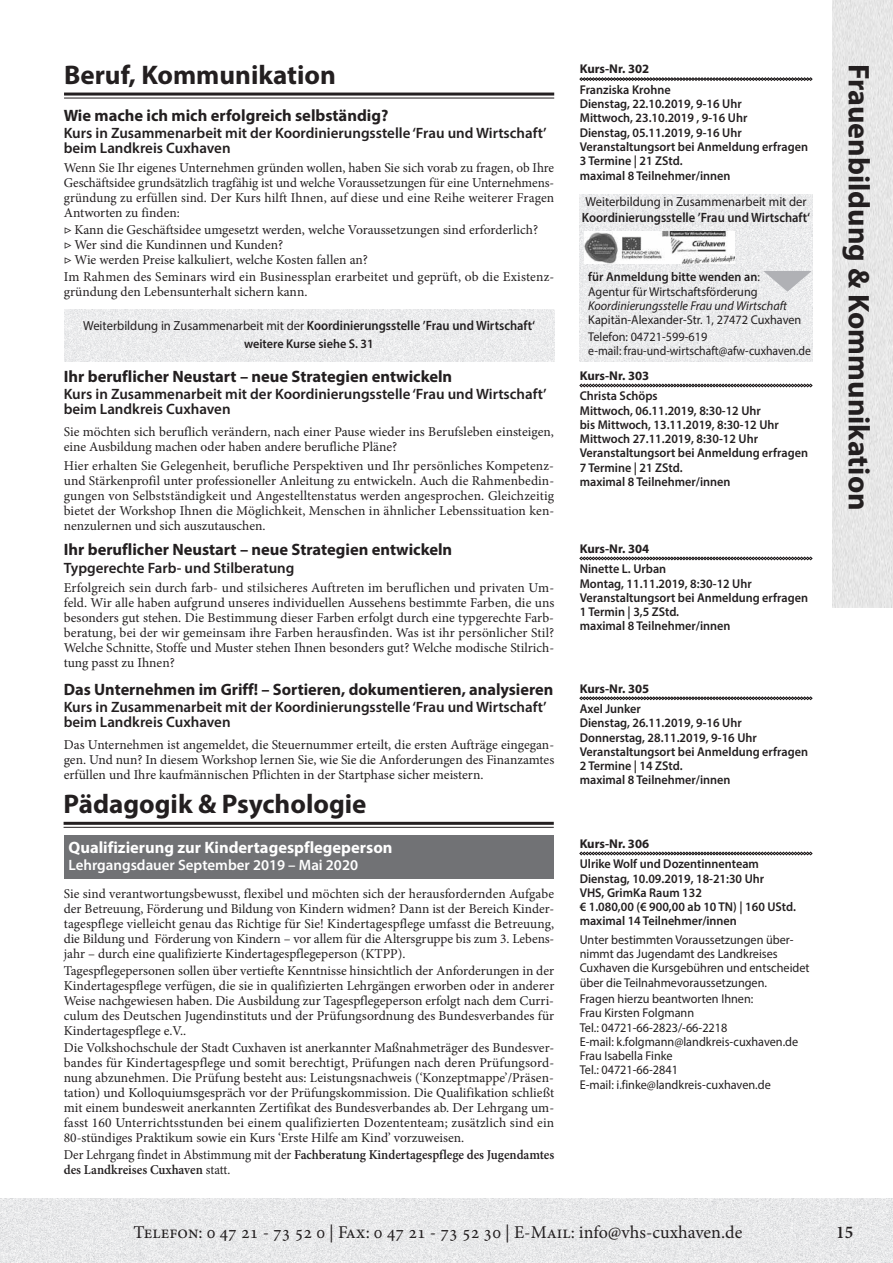
<style>
.page{position:relative;width:893px;height:1263px;background:#fff}
.page>*{position:absolute;margin:0;border:0;box-sizing:border-box;transform-origin:0 0}
.t1{font:700 30px "Myriad Pro";color:#231f20}
.t2{font:700 27px "Myriad Pro";color:#231f20}
.t3{font:18px "Minion Pro";color:#231f20}
.t4{font:600 18px "Minion Pro";color:#231f20;scale:.96 1}
.t5{font:700 16.5px "Myriad Pro";color:#231f20}
.t6{font:700 16.5px "Myriad Pro";color:#fff}
.t7{font:600 15px/15px "Myriad Pro";color:#231f20}
.t8{font:600 15px "Myriad Pro";color:#fff}
.t9{font:13.5px/15px "Minion Pro";color:#231f20;text-align:justify}
.t10{font:600 13.5px "Myriad Pro";color:#231f20;scale:.93 1}
.t11{font:600 13.5px/15px "Minion Pro";color:#231f20;scale:.95 1}
.t12{font:13.2px "Myriad Pro";color:#231f20;scale:.96 1}
.t13{font:600 12.75px/14.2px "Myriad Pro";color:#231f20;scale:.96 1}
.t14{font:12.75px/14.2px "Myriad Pro";color:#231f20;scale:.96 1}
.t15{font:700 12.75px "Myriad Pro";color:#231f20}
.t16{font:12.75px "Myriad Pro";color:#231f20;scale:.92 1}
.t17{font:italic 12.75px "Myriad Pro";color:#231f20;scale:.96 1}
.s1{font-weight:600}
.s2{font-weight:400;font-size:13.2px}
.s3{font-weight:400}
</style>
<div class="page">
<img style="left:0;top:1198px;width:893px;height:65px">
<div style="left:832px;top:0;width:61px;height:607px;background:#e7e7e7"></div>
<svg style="left:580px;top:384px;width:232px;height:3px"></svg>
<hr style="left:64px;top:93px;width:490px;height:3px;background:#231f20">
<hr style="left:64px;top:98px;width:490px;height:1px;background:#231f20">
<svg style="left:580px;top:77px;width:232px;height:4px"></svg>
<svg style="left:580px;top:696px;width:232px;height:4px"></svg>
<img style="left:580px;top:270px;width:232px;height:91px">
<hr style="left:64px;top:822px;width:490px;height:3px;background:#231f20">
<hr style="left:64px;top:827px;width:490px;height:1px;background:#231f20">
<svg style="left:763px;top:270px;width:49px;height:22px"></svg>
<div style="left:580px;top:194px;width:232px;height:76px;background:#ebeced"></div>
<img style="left:584px;top:231px;width:151px;height:32px">
<div style="left:64px;top:836px;width:490px;height:43px;background:#717275"></div>
<svg style="left:579px;top:852px;width:233px;height:3px"></svg>
<svg style="left:580px;top:557px;width:232px;height:3px"></svg>
<img style="left:64px;top:309px;width:490px;height:52px">
<h2 class="t2" style="left:64px;top:57px;width:273px">Beruf, Kommunikation</h2>
<p class="t15" style="left:580px;top:61px;width:71px">Kurs-Nr. 302</p>
<p class="t13" style="left:580px;top:82px;width:239px">Franziska Krohne<br>Dienstag, 22.10.2019, 9-16 Uhr<br>Mittwoch, 23.10.2019 , 9-16 Uhr<br>Dienstag, 05.11.2019, 9-16 Uhr<br>Veranstaltungsort bei Anmeldung erfragen<br>3 Termine | 21 ZStd.<br>maximal 8 Teilnehmer/innen</p>
<p class="t5" style="left:64px;top:104px;width:326px">Wie mache ich mich erfolgreich selbständig?</p>
<p class="t7" style="left:64px;top:125px;width:485px">Kurs in Zusammenarbeit mit der Koordinierungsstelle ‘Frau und Wirtschaft’ beim Landkreis Cuxhaven</p>
<p class="t9" style="left:64px;top:160px;width:492px">Wenn Sie Ihr eigenes Unternehmen gründen wollen, haben Sie sich vorab zu fragen, ob Ihre Geschäftsidee grundsätzlich tragfähig ist und welche Voraussetzungen für eine Unternehmens&shy;gründung zu erfüllen sind. Der Kurs hilft Ihnen, auf diese und eine Reihe weiterer Fragen Antworten zu finden:</p>
<p class="t9" style="left:64px;top:222px;width:476px;text-align:left">▷ Kann die Geschäftsidee umgesetzt werden, welche Voraussetzungen sind erforderlich? ▷ Wer sind die Kundinnen und Kunden?<br>▷ Wie werden Preise kalkuliert, welche Kosten fallen an?</p>
<p class="t9" style="left:64px;top:269px;width:492px">Im Rahmen des Seminars wird ein Businessplan erarbeitet und geprüft, ob die Existenz&shy;gründung den Lebensunterhalt sichern kann.</p>
<p class="t12" style="left:586px;top:194px;width:232px">Weiterbildung in Zusammenarbeit mit der</p>
<p class="t10" style="left:582px;top:209px;width:247px">Koordinierungsstelle ’Frau und Wirtschaft‘</p>
<p class="t14" style="left:588px;top:270px;width:180px"><span class="s1">für Anmeldung bitte wenden an</span>:<br>Agentur für Wirtschaftsförderung</p>
<p class="t17" style="left:588px;top:298px;width:209px">Koordinierungsstelle Frau und Wirtschaft</p>
<p class="t14" style="left:588px;top:312px;width:224px;line-height:16.4px">Kapitän-Alexander-Str. 1, 27472 Cuxhaven<br>Telefon: 04721-599-619</p>
<p class="t16" style="left:588px;top:343px;width:244px">e-mail: frau-und-wirtschaft@afw-cuxhaven.de</p>
<p class="t10" style="left:83px;top:317px;width:488px"><span class="s2">Weiterbildung in Zusammenarbeit mit der</span> Koordinierungsstelle ’Frau und Wirtschaft‘</p>
<p class="t13" style="left:244px;top:336px;width:137px">weitere Kurse siehe S. 31</p>
<p class="t5" style="left:64px;top:366px;width:390px">Ihr beruflicher Neustart – neue Strategien entwickeln</p>
<p class="t7" style="left:64px;top:386px;width:485px">Kurs in Zusammenarbeit mit der Koordinierungsstelle ‘Frau und Wirtschaft’ beim Landkreis Cuxhaven</p>
<p class="t9" style="left:64px;top:424px;width:492px">Sie möchten sich beruflich verändern, nach einer Pause wieder ins Berufsleben einsteigen, eine Ausbildung machen oder haben andere berufliche Pläne?</p>
<p class="t9" style="left:64px;top:458px;width:492px">Hier erhalten Sie Gelegenheit, berufliche Perspektiven und Ihr persönliches Kompetenz&shy;und Stärkenprofil unter professioneller Anleitung zu entwickeln. Auch die Rahmenbedin&shy;gungen von Selbstständigkeit und Angestelltenstatus werden angesprochen. Gleichzeitig bietet der Workshop Ihnen die Möglichkeit, Menschen in ähnlicher Lebenssituation ken&shy;nenzulernen und sich auszutauschen.</p>
<p class="t5" style="left:64px;top:539px;width:390px">Ihr beruflicher Neustart – neue Strategien entwickeln</p>
<p class="t7" style="left:64px;top:560px;width:232px">Typgerechte Farb- und Stilberatung</p>
<p class="t9" style="left:64px;top:580px;width:492px">Erfolgreich sein durch farb- und stilsicheres Auftreten im beruflichen und privaten Um&shy;feld. Wir alle haben aufgrund unseres individuellen Aussehens bestimmte Farben, die uns besonders gut stehen. Die Bestimmung dieser Farben erfolgt durch eine typgerechte Farb&shy;beratung, bei der wir gemeinsam ihre Farben herausfinden. Was ist ihr persönlicher Stil?<br>Welche Schnitte, Stoffe und Muster stehen Ihnen besonders gut? Welche modische Stilrich&shy;tung passt zu Ihnen?</p>
<p class="t5" style="left:64px;top:679px;width:491px">Das Unternehmen im Griff! – Sortieren, dokumentieren, analysieren</p>
<p class="t7" style="left:64px;top:699px;width:485px">Kurs in Zusammenarbeit mit der Koordinierungsstelle ‘Frau und Wirtschaft’ beim Landkreis Cuxhaven</p>
<p class="t9" style="left:64px;top:737px;width:492px">Das Unternehmen ist angemeldet, die Steuernummer erteilt, die ersten Aufträge eingegan&shy;gen. Und nun? In diesem Workshop lernen Sie, wie Sie die Anforderungen des Finanzamtes erfüllen und Ihre kaufmännischen Pflichten in der Startphase sicher meistern.</p>
<h2 class="t2" style="left:64px;top:787px;width:304px">Pädagogik &amp; Psychologie</h2>
<p class="t6" style="left:69px;top:837px;width:326px">Qualifizierung zur Kindertagespflegeperson</p>
<p class="t8" style="left:69px;top:856px;width:291px">Lehrgangsdauer September 2019 – Mai 2020</p>
<p class="t9" style="left:64px;top:886px;width:492px">Sie sind verantwortungsbewusst, flexibel und möchten sich der herausfordernden Aufgabe der Betreuung, Förderung und Bildung von Kindern widmen? Dann ist der Bereich Kinder&shy;tagespflege vielleicht genau das Richtige für Sie! Kindertagespflege umfasst die Betreuung, die Bildung und Förderung von Kindern – vor allem für die Altersgruppe bis zum 3. Lebens&shy;jahr – durch eine qualifizierte Kindertagespflegeperson (KTPP).</p>
<p class="t9" style="left:64px;top:963px;width:492px">Tagespflegepersonen sollen über vertiefte Kenntnisse hinsichtlich der Anforderungen in der Kindertagespflege verfügen, die sie in qualifizierten Lehrgängen erworben oder in anderer Weise nachgewiesen haben. Die Ausbildung zur Tagespflegeperson erfolgt nach dem Curri&shy;culum des Deutschen Jugendinstituts und der Prüfungsordnung des Bundesverbandes für Kindertagespflege e.V..</p>
<p class="t9" style="left:64px;top:1040px;width:492px">Die Volkshochschule der Stadt Cuxhaven ist anerkannter Maßnahmeträger des Bundesver&shy;bandes für Kindertagespflege und somit berechtigt, Prüfungen nach deren Prüfungsord&shy;nung abzunehmen. Die Prüfung besteht aus: Leistungsnachweis (‘Konzeptmappe’/Präsen&shy;tation) und Kolloquiumsgespräch vor der Prüfungskommission. Die Qualifikation schließt mit einem bundesweit anerkannten Zertifikat des Bundesverbandes ab. Der Lehrgang um&shy;fasst 160 Unterrichtsstunden bei einem qualifizierten Dozententeam; zusätzlich sind ein 80-stündiges Praktikum sowie ein Kurs ‘Erste Hilfe am Kind’ vorzuweisen.</p>
<p class="t11" style="left:64px;top:1147px;width:518px"><span class="s3">Der Lehrgang findet in Abstimmung mit der</span> Fachberatung Kindertagespflege des Jugendamtes des Landkreises Cuxhaven <span class="s3">statt.</span></p>
<p class="t15" style="left:580px;top:367px;width:71px">Kurs-Nr. 303</p>
<p class="t13" style="left:580px;top:389px;width:239px">Christa Schöps<br>Mittwoch, 06.11.2019, 8:30-12 Uhr<br>bis Mittwoch, 13.11.2019, 8:30-12 Uhr<br>Mittwoch 27.11.2019, 8:30-12 Uhr<br>Veranstaltungsort bei Anmeldung erfragen<br>7 Termine | 21 ZStd.<br>maximal 8 Teilnehmer/innen</p>
<p class="t15" style="left:580px;top:540px;width:71px">Kurs-Nr. 304</p>
<p class="t13" style="left:580px;top:562px;width:239px">Ninette L. Urban<br>Montag, 11.11.2019, 8:30-12 Uhr<br>Veranstaltungsort bei Anmeldung erfragen<br>1 Termin | 3,5 ZStd.<br>maximal 8 Teilnehmer/innen</p>
<p class="t15" style="left:580px;top:680px;width:71px">Kurs-Nr. 305</p>
<p class="t13" style="left:580px;top:701px;width:239px">Axel Junker<br>Dienstag, 26.11.2019, 9-16 Uhr<br>Donnerstag, 28.11.2019, 9-16 Uhr<br>Veranstaltungsort bei Anmeldung erfragen<br>2 Termine | 14 ZStd.<br>maximal 8 Teilnehmer/innen</p>
<p class="t15" style="left:580px;top:835px;width:71px">Kurs-Nr. 306</p>
<p class="t13" style="left:580px;top:857px;width:227px">Ulrike Wolf und Dozentinnenteam<br>Dienstag, 10.09.2019, 18-21:30 Uhr<br>VHS, GrimKa Raum 132<br>€ 1.080,00 (€ 900,00 ab 10 TN) | 160 UStd. maximal 14 Teilnehmer/innen</p>
<p class="t14" style="left:580px;top:932px;width:241px">Unter bestimmten Voraussetzungen über&shy;nimmt das Jugendamt des Landkreises Cuxhaven die Kursgebühren und entscheidet über die Teilnahmevoraussetzungen.</p>
<p class="t14" style="left:580px;top:991px;width:229px">Fragen hierzu beantworten Ihnen:<br>Frau Kirsten Folgmann<br>Tel.: 04721-66-2823/-66-2218<br>E-mail: k.folgmann@landkreis-cuxhaven.de<br>Frau Isabella Finke<br>Tel.: 04721-66-2841<br>E-mail: i.finke@landkreis-cuxhaven.de</p>
<h1 class="t1" style="left:878px;top:64px;width:448px;rotate:90deg">Frauenbildung &amp; Kommunikation</h1>
<h3 class="t3" style="left:134px;top:1220px;width:610px">Telefon: 0 47 21 - 73 52 0 | Fax: 0 47 21 - 73 52 30 | E-Mail: info@vhs-cuxhaven.de</h3>
<h3 class="t4" style="left:836px;top:1219px;width:19px">15</h3>
</div>
